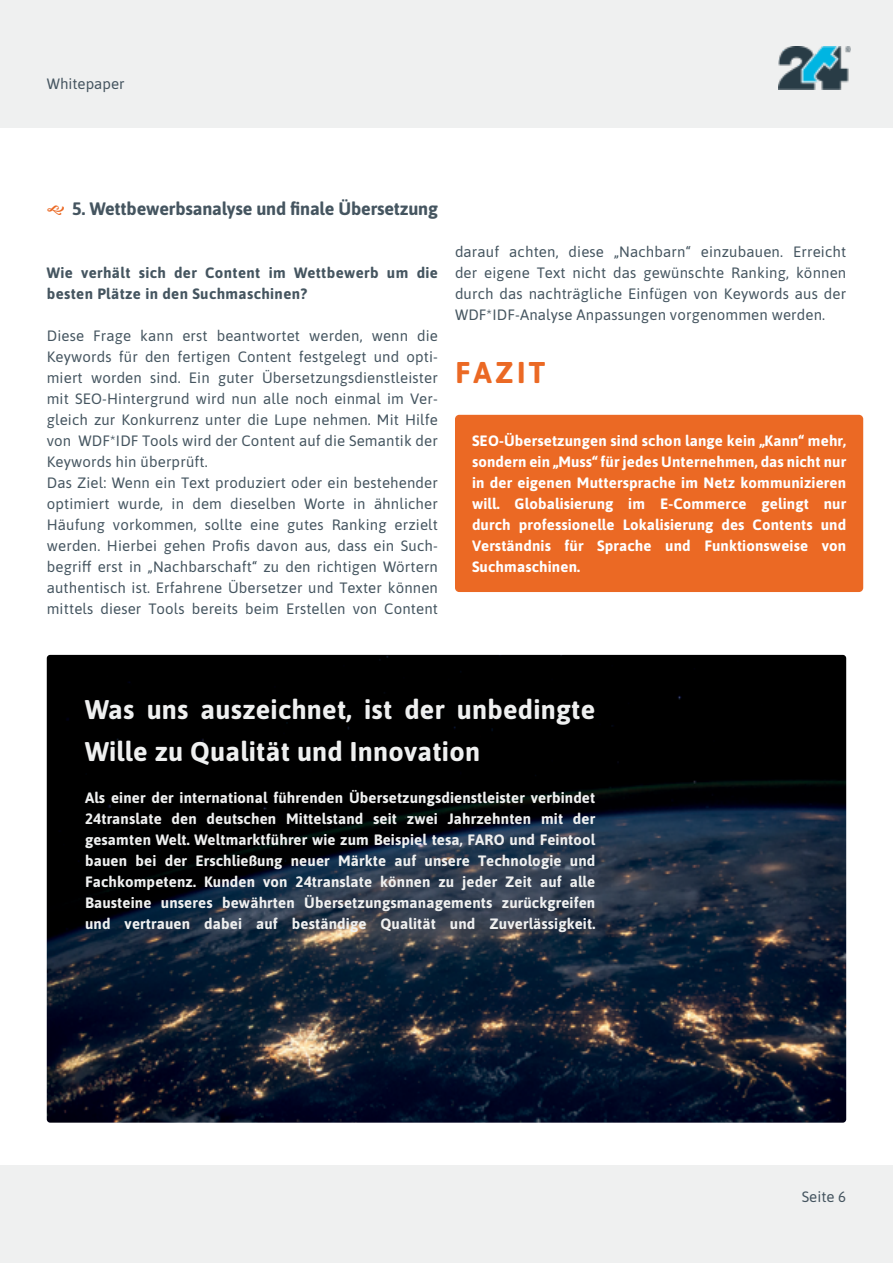
<style>
.page{position:relative;width:893px;height:1263px;background:#fff}
.page>*{position:absolute;margin:0;border:0;box-sizing:border-box;transform-origin:0 0}
.t1{font:700 30px "Asap";letter-spacing:.11em;color:#eb6924}
.t2{font:700 27px/42px "Asap";letter-spacing:.01em;color:#eff0f0}
.t3{font:700 18px "Asap";letter-spacing:-.01em;color:#455560}
.t4{font:15px/21px "Asap";letter-spacing:.01em;color:#455560}
.t5{font:700 15px/21px "Asap";letter-spacing:.01em;color:#eff0f0;text-align:justify}
.t6{font:700 15px/21px "Asap";letter-spacing:.01em;color:#fff;text-align:justify}
.t7{font:700 15px/21px "Asap";letter-spacing:.025em;color:#455560}
</style>
<div class="page">
<div style="left:0;top:0;width:893px;height:128px;background:#eff0f0"></div>
<div style="left:0;top:1165px;width:893px;height:98px;background:#eff0f0"></div>
<img style="left:778px;top:47px;width:73px;height:42px">
<div style="left:455px;top:415px;width:408px;height:177px;background:#eb6924;border-radius:4px"></div>
<img style="left:47px;top:655px;width:799px;height:468px">
<p class="t4" style="left:47px;top:72px;width:79px">Whitepaper</p>
<p class="t3" style="left:72px;top:196px;width:367px">5. Wettbewerbsanalyse und finale Übersetzung</p>
<p class="t7" style="left:47px;top:261px;width:393px">Wie verhält sich der Content im Wettbewerb um die besten Plätze in den Suchmaschinen?</p>
<p class="t4" style="left:47px;top:324px;width:393px">Diese Frage kann erst beantwortet werden, wenn die Keywords für den fertigen Content festgelegt und opti&shy;miert worden sind. Ein guter Übersetzungsdienstleister mit SEO-Hintergrund wird nun alle noch einmal im Ver&shy;gleich zur Konkurrenz unter die Lupe nehmen. Mit Hilfe von WDF*IDF Tools wird der Content auf die Semantik der Keywords hin überprüft.<br>Das Ziel: Wenn ein Text produziert oder ein bestehender optimiert wurde, in dem dieselben Worte in ähnlicher Häufung vorkommen, sollte eine gutes Ranking erzielt werden. Hierbei gehen Profis davon aus, dass ein Such&shy;begriff erst in „Nachbarschaft“ zu den richtigen Wörtern authentisch ist. Erfahrene Übersetzer und Texter können mittels dieser Tools bereits beim Erstellen von Content</p>
<p class="t4" style="left:455px;top:240px;width:393px;text-align:justify">darauf achten, diese „Nachbarn“ einzubauen. Erreicht der eigene Text nicht das gewünschte Ranking, können durch das nachträgliche Einfügen von Keywords aus der WDF*IDF-Analyse Anpassungen vorgenommen werden.</p>
<h1 class="t1" style="left:455px;top:351px;width:92px">FAZIT</h1>
<p class="t6" style="left:472px;top:429px;width:376px">SEO-Übersetzungen sind schon lange kein „Kann“ mehr, sondern ein „Muss“ für jedes Unternehmen, das nicht nur in der eigenen Muttersprache im Netz kommunizieren will. Globalisierung im E-Commerce gelingt nur durch professionelle Lokalisierung des Contents und Verständnis für Sprache und Funktionsweise von Suchmaschinen.</p>
<h2 class="t2" style="left:85px;top:687px;width:512px">Was uns auszeichnet, ist der unbedingte<br>Wille zu Qualität und Innovation</h2>
<p class="t5" style="left:85px;top:786px;width:512px">Als einer der international führenden Übersetzungsdienstleister verbindet 24translate den deutschen Mittelstand seit zwei Jahrzehnten mit der gesamten Welt. Weltmarktführer wie zum Beispiel tesa, FARO und Feintool bauen bei der Erschließung neuer Märkte auf unsere Technologie und Fachkompetenz. Kunden von 24translate können zu jeder Zeit auf alle Bausteine unseres bewährten Übersetzungsmanagements zurückgreifen und vertrauen dabei auf beständige Qualität und Zuverlässigkeit.</p>
<p class="t4" style="left:802px;top:1185px;width:46px">Seite 6</p>
</div>
